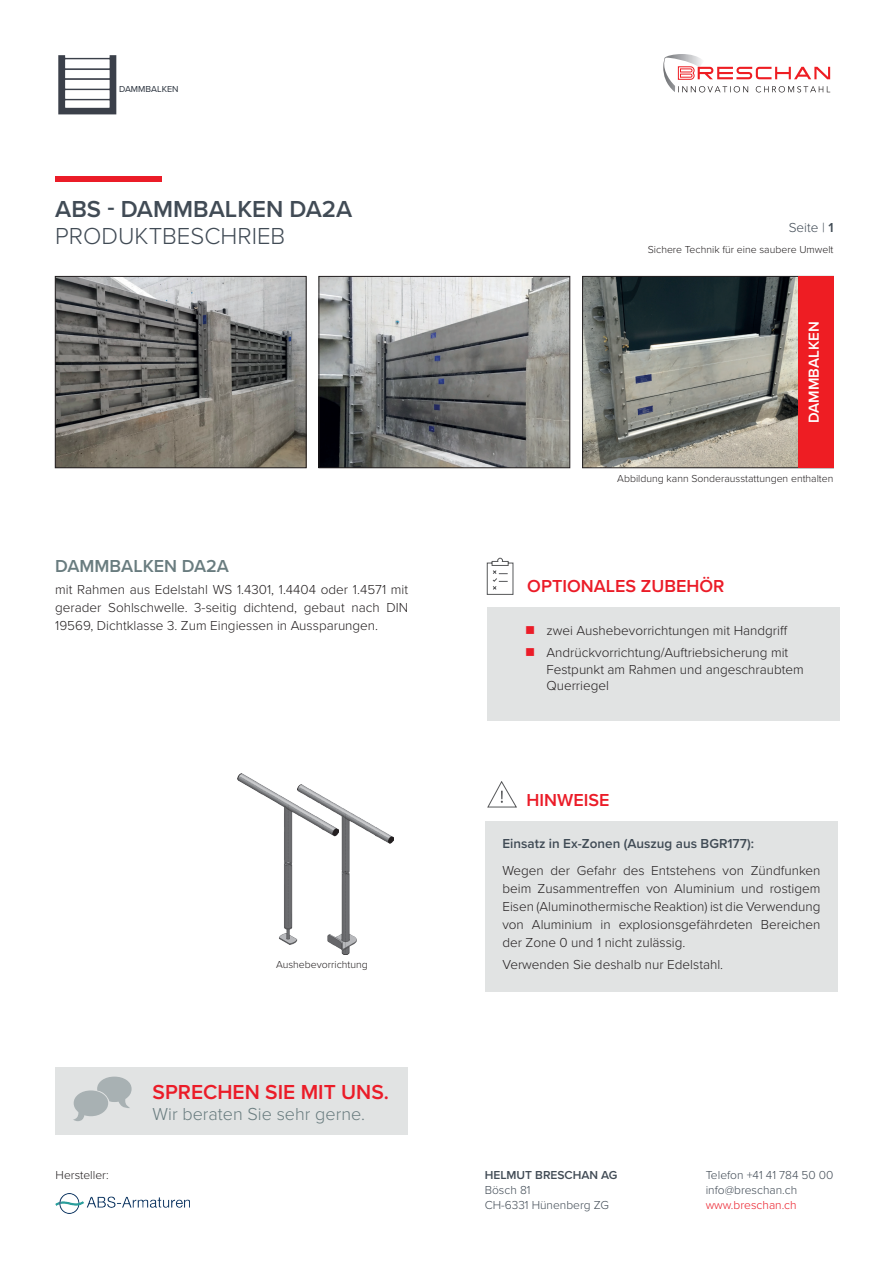
<style>
.page{position:relative;width:893px;height:1263px;background:#fff}
.page>*{position:absolute;margin:0;border:0;box-sizing:border-box;transform-origin:0 0}
.t1{font:600 24px "Proxima Nova";color:#414b55}
.t2{font:300 24px "Proxima Nova";color:#414b55}
.t3{font:600 21px "Proxima Nova";color:#eb1c28}
.t4{font:600 18px "Proxima Nova";color:#eb1c28}
.t5{font:300 18px "Proxima Nova";color:#697c7f}
.t6{font:600 18px "Proxima Nova";color:#697c7f}
.t7{font:600 15px "Proxima Nova";color:#fff}
.t8{font:300 13.5px/18px "Proxima Nova";color:#231f20;text-align:justify}
.t9{font:600 13.5px "Proxima Nova";color:#404b55}
.t10{font:300 13.5px "Proxima Nova";color:#414b55}
.t11{font:300 12px/15px "Proxima Nova";color:#414b55}
.t12{font:600 12px "Proxima Nova";color:#414b55}
.t13{font:300 12px "Proxima Nova";color:#eb1c28}
.t14{font:300 12px "Proxima Nova";color:#231f20}
.t15{font:300 10.5px "Proxima Nova";color:#231f20}
.t16{font:9px "Proxima Nova";color:#28303b}
.s1{font-weight:600}
</style>
<div class="page">
<img style="left:585px;top:278px;width:213px;height:188px">
<div style="left:583px;top:276px;width:250px;height:192px;border:1px solid #231f20"></div>
<div style="left:55px;top:176px;width:107px;height:6px;background:#eb1c28"></div>
<svg style="left:663px;top:54px;width:167px;height:38px"></svg>
<img style="left:58px;top:55px;width:59px;height:60px">
<div style="left:55px;top:1067px;width:353px;height:68px;background:#e1e3e3"></div>
<div style="left:798px;top:276px;width:35px;height:192px;background:#ee1d23"></div>
<img style="left:55px;top:1193px;width:135px;height:20px">
<img style="left:321px;top:278px;width:247px;height:188px">
<div style="left:319px;top:276px;width:251px;height:192px;border:1px solid #231f20"></div>
<img style="left:57px;top:278px;width:247px;height:188px">
<div style="left:55px;top:276px;width:251px;height:192px;border:1px solid #231f20"></div>
<div style="left:487px;top:607px;width:353px;height:114px;background:#e1e3e3"></div>
<svg style="left:486px;top:557px;width:28px;height:38px"></svg>
<img style="left:237px;top:774px;width:66px;height:170px">
<img style="left:297px;top:785px;width:96px;height:170px">
<div style="left:485px;top:821px;width:352px;height:170px;background:#e1e3e3"></div>
<svg style="left:487px;top:781px;width:30px;height:27px"></svg>
<p class="t16" style="left:119px;top:82px;width:61px">DAMMBALKEN</p>
<h1 class="t1" style="left:55px;top:191px;width:299px">ABS - DAMMBALKEN DA2A</h1>
<h1 class="t2" style="left:55px;top:218px;width:232px">PRODUKTBESCHRIEB</h1>
<h3 class="t6" style="left:55px;top:552px;width:175px">DAMMBALKEN DA2A</h3>
<p class="t8" style="left:55px;top:580px;width:354px">mit Rahmen aus Edelstahl WS 1.4301, 1.4404 oder 1.4571 mit gerader Sohlschwelle. 3-seitig dichtend, gebaut nach DIN 19569, Dichtklasse 3. Zum Eingiessen in Aussparungen.</p>
<p class="t15" style="left:276px;top:957px;width:93px">Aushebevorrichtung</p>
<p class="t14" style="left:56px;top:1166px;width:55px">Hersteller:</p>
<h2 class="t3" style="left:153px;top:1076px;width:238px">SPRECHEN SIE MIT UNS.</h2>
<h3 class="t5" style="left:153px;top:1101px;width:214px">Wir beraten Sie sehr gerne.</h3>
<p class="t10" style="left:789px;top:217px;width:46px">Seite | <span class="s1">1</span></p>
<p class="t15" style="left:648px;top:241px;width:187px">Sichere Technik für eine saubere Umwelt</p>
<p class="t7" style="left:802px;top:423px;width:103px;rotate:-90deg">DAMMBALKEN</p>
<p class="t15" style="left:617px;top:471px;width:218px">Abbildung kann Sonderausstattungen enthalten</p>
<h3 class="t4" style="left:527px;top:572px;width:199px">OPTIONALES ZUBEHÖR</h3>
<p class="t8" style="left:546px;top:618px;width:243px;line-height:22.5px">zwei Aushebevorrichtungen mit Handgriff<br>Andrückvorrichtung/Auftriebsicherung mit</p>
<p class="t8" style="left:546px;top:660px;width:259px;line-height:16.2px">Festpunkt am Rahmen und angeschraubtem<br>Querriegel</p>
<h3 class="t4" style="left:527px;top:787px;width:85px">HINWEISE</h3>
<p class="t9" style="left:502px;top:834px;width:253px">Einsatz in Ex-Zonen (Auszug aus BGR177):</p>
<p class="t8" style="left:502px;top:861px;width:320px">Wegen der Gefahr des Entstehens von Zündfunken beim Zusammentreffen von Aluminium und rostigem Eisen (Aluminothermische Reaktion) ist die Verwendung von Aluminium in explosionsgefährdeten Bereichen der Zone 0 und 1 nicht zulässig.</p>
<p class="t8" style="left:502px;top:955px;width:222px">Verwenden Sie deshalb nur Edelstahl.</p>
<p class="t12" style="left:485px;top:1166px;width:134px">HELMUT BRESCHAN AG</p>
<p class="t11" style="left:485px;top:1182px;width:126px">Bösch 81<br>CH-6331 Hünenberg ZG</p>
<p class="t11" style="left:706px;top:1167px;width:129px">Telefon +41 41 784 50 00 info@breschan.ch</p>
<p class="t13" style="left:706px;top:1196px;width:92px">www.breschan.ch</p>
</div>
